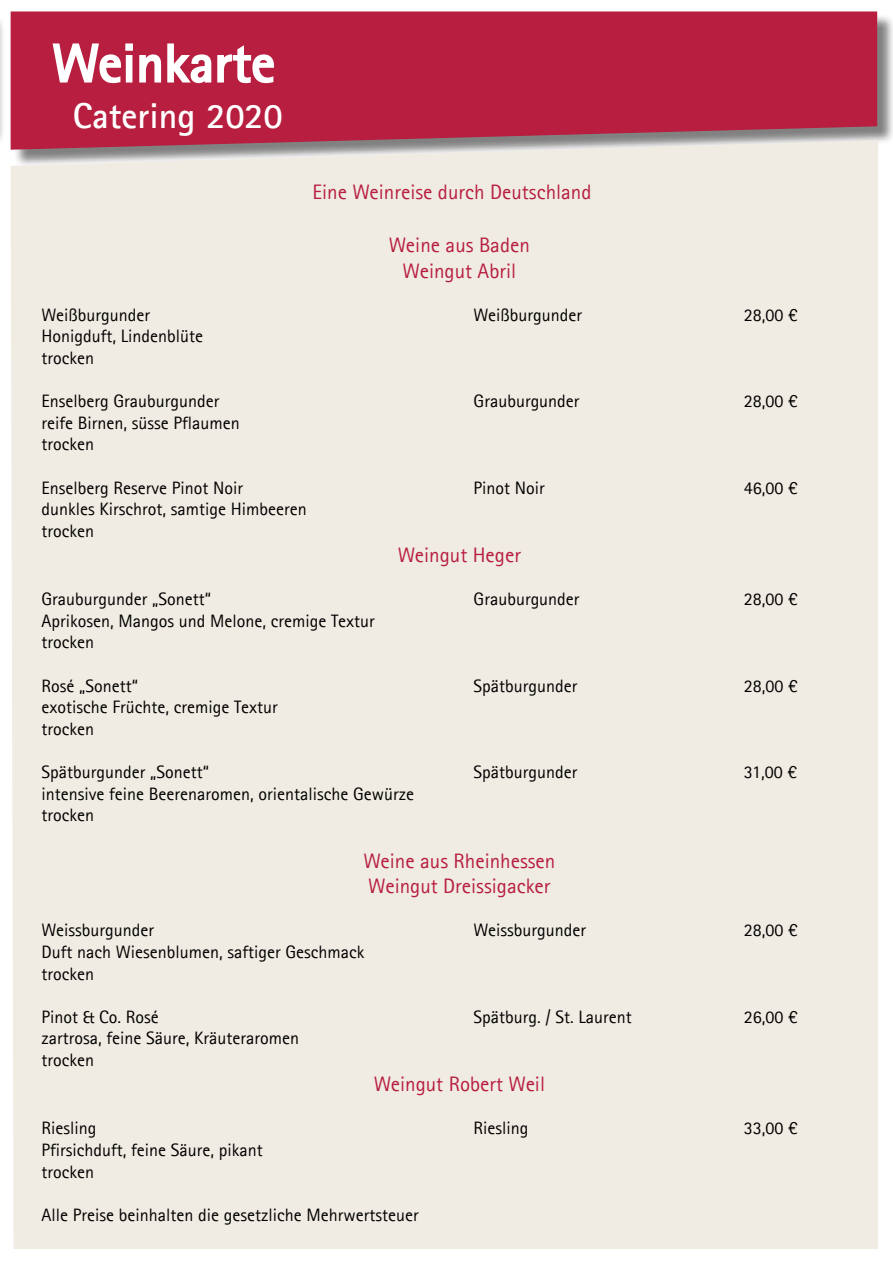
<style>
.page{position:relative;width:893px;height:1263px;background:#fff}
.page>*{position:absolute;margin:0;border:0;box-sizing:border-box;transform-origin:0 0}
.t1{font:700 54px "Agfa Rotis Sans Serif";color:#fff}
.t2{font:700 36px "Agfa Rotis Sans Serif";color:#fff}
.t3{font:21px/25.2px "Agfa Rotis Sans Serif";color:#b71e3f;text-align:center}
.t4{font:18px/21.6px "Agfa Rotis Sans Serif";color:#000}
</style>
<div class="page">
<div style="left:0;top:15px;width:6px;height:154px;background:#000;opacity:.5"></div>
<div style="left:11px;top:11px;width:866px;height:129px;background:#b71e3f"></div>
<svg style="left:52px;top:42px;width:223px;height:42px;background:#c8546d"></svg>
<div style="left:11px;top:140px;width:867px;height:1109px;background:#f0ece3"></div>
<h1 class="t1" style="left:52px;top:29px;width:224px">Weinkarte</h1>
<h2 class="t2" style="left:73px;top:93px;width:211px">Catering 2020</h2>
<p class="t3" style="left:312px;top:179px;width:281px">Eine Weinreise durch Deutschland</p>
<p class="t3" style="left:389px;top:232px;width:143px">Weine aus Baden<br>Weingut Abril</p>
<p class="t4" style="left:42px;top:304px;width:110px">Weißburgunder</p>
<p class="t4" style="left:474px;top:304px;width:110px">Weißburgunder</p>
<p class="t4" style="left:744px;top:304px;width:55px">28,00 €</p>
<p class="t4" style="left:42px;top:325px;width:163px">Honigduft, Lindenblüte trocken</p>
<p class="t4" style="left:42px;top:390px;width:179px">Enselberg Grauburgunder</p>
<p class="t4" style="left:474px;top:390px;width:107px">Grauburgunder</p>
<p class="t4" style="left:744px;top:390px;width:55px">28,00 €</p>
<p class="t4" style="left:42px;top:412px;width:200px">reife Birnen, süsse Pflaumen trocken</p>
<p class="t4" style="left:42px;top:477px;width:203px">Enselberg Reserve Pinot Noir</p>
<p class="t4" style="left:474px;top:477px;width:73px">Pinot Noir</p>
<p class="t4" style="left:744px;top:477px;width:55px">46,00 €</p>
<p class="t4" style="left:42px;top:498px;width:267px">dunkles Kirschrot, samtige Himbeeren trocken</p>
<p class="t3" style="left:398px;top:542px;width:125px">Weingut Heger</p>
<p class="t4" style="left:42px;top:588px;width:171px">Grauburgunder „Sonett“</p>
<p class="t4" style="left:474px;top:588px;width:107px">Grauburgunder</p>
<p class="t4" style="left:744px;top:588px;width:55px">28,00 €</p>
<p class="t4" style="left:42px;top:610px;width:335px">Aprikosen, Mangos und Melone, cremige Textur trocken</p>
<p class="t4" style="left:42px;top:675px;width:98px">Rosé „Sonett“</p>
<p class="t4" style="left:474px;top:675px;width:105px">Spätburgunder</p>
<p class="t4" style="left:744px;top:675px;width:55px">28,00 €</p>
<p class="t4" style="left:42px;top:696px;width:238px">exotische Früchte, cremige Textur trocken</p>
<p class="t4" style="left:42px;top:761px;width:169px">Spätburgunder „Sonett“</p>
<p class="t4" style="left:474px;top:761px;width:105px">Spätburgunder</p>
<p class="t4" style="left:744px;top:761px;width:55px">31,00 €</p>
<p class="t4" style="left:42px;top:783px;width:374px">intensive feine Beerenaromen, orientalische Gewürze trocken</p>
<p class="t3" style="left:363px;top:848px;width:194px;text-align:left">Weine aus Rheinhessen<br>Weingut Dreissigacker</p>
<p class="t4" style="left:42px;top:919px;width:114px">Weissburgunder</p>
<p class="t4" style="left:474px;top:919px;width:114px">Weissburgunder</p>
<p class="t4" style="left:744px;top:919px;width:55px">28,00 €</p>
<p class="t4" style="left:42px;top:941px;width:324px">Duft nach Wiesenblumen, saftiger Geschmack trocken</p>
<p class="t4" style="left:42px;top:1006px;width:119px">Pinot &amp; Co. Rosé</p>
<p class="t4" style="left:474px;top:1006px;width:160px">Spätburg. / St. Laurent</p>
<p class="t4" style="left:744px;top:1006px;width:56px">26,00 €</p>
<p class="t4" style="left:42px;top:1027px;width:259px">zartrosa, feine Säure, Kräuteraromen trocken</p>
<p class="t3" style="left:374px;top:1071px;width:173px">Weingut Robert Weil</p>
<p class="t4" style="left:42px;top:1117px;width:56px">Riesling</p>
<p class="t4" style="left:474px;top:1117px;width:56px">Riesling</p>
<p class="t4" style="left:744px;top:1117px;width:55px">33,00 €</p>
<p class="t4" style="left:42px;top:1139px;width:223px">Pfirsichduft, feine Säure, pikant trocken</p>
<p class="t4" style="left:42px;top:1204px;width:379px">Alle Preise beinhalten die gesetzliche Mehrwertsteuer</p>
</div>
